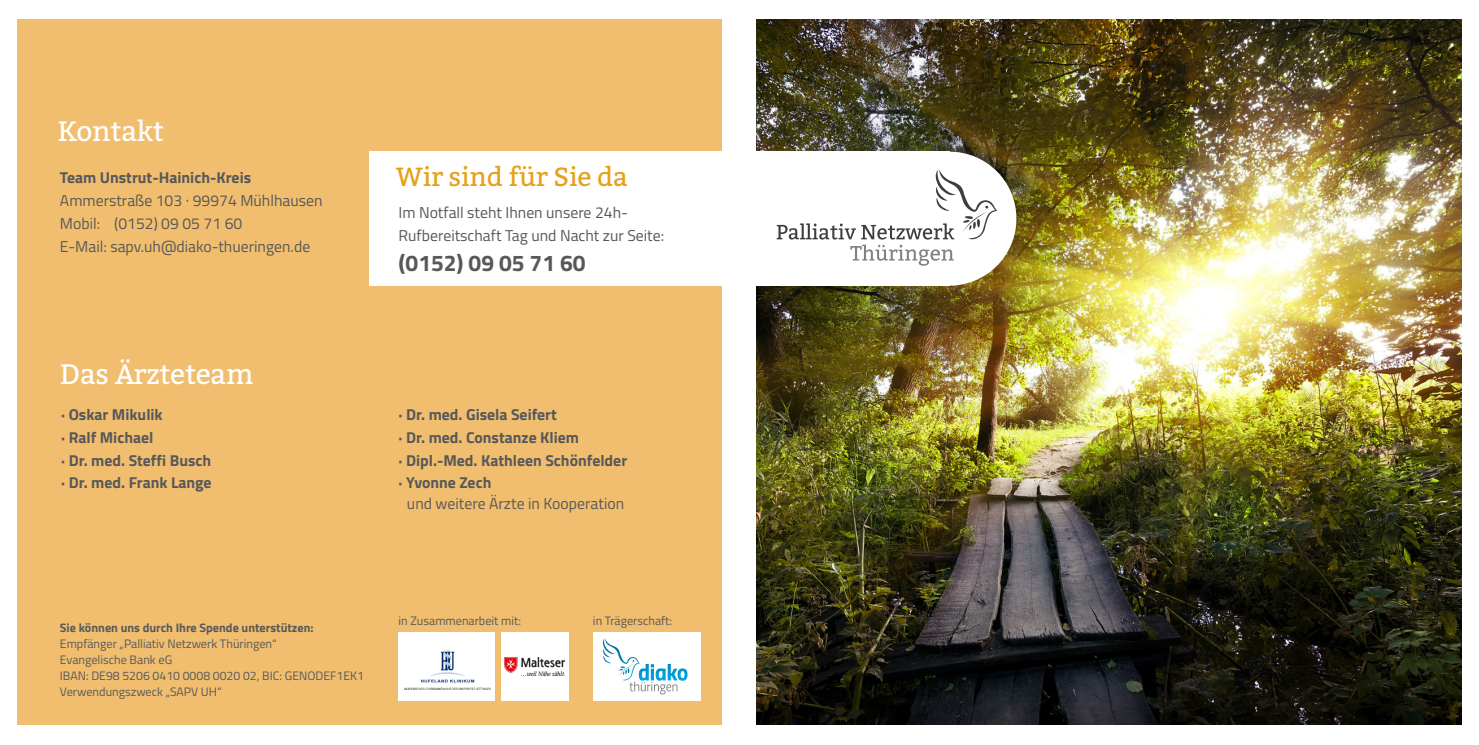
<style>
.page{position:relative;width:1479px;height:745px;background:#fff}
.page>*{position:absolute;margin:0;border:0;box-sizing:border-box;transform-origin:0 0}
.t1{font:28px "Bitter";letter-spacing:-.01em;color:#fff}
.t2{font:26.25px "Bitter";letter-spacing:-.01em;color:#e6a11b}
.t3{font:700 22.75px "Titillium";color:#57585a}
.t4{font:15.75px "Titillium";color:#57585a}
.t5{font:700 15.75px "Titillium";color:#57585a}
.t6{font:700 15.75px "Titillium Web";color:#57585a}
.t7{font:12.25px "Titillium";color:#57585a}
.t8{font:700 12.25px "Titillium";color:#57585a}
</style>
<div class="page">
<div style="left:17px;top:20px;width:705px;height:704px;background:#f0be6e"></div>
<img style="left:756px;top:20px;width:705px;height:704px">
<div style="left:777px;top:46px;width:344px;height:345px;background:#231f20;opacity:.75"></div>
<div style="left:882px;top:151px;width:134px;height:134px;background:#fff;border-radius:50%"></div>
<div style="left:737px;top:151px;width:212px;height:134px;background:#fff"></div>
<svg style="left:776px;top:169px;width:221px;height:96px"></svg>
<div style="left:370px;top:151px;width:367px;height:134px;background:#fff"></div>
<div style="left:398px;top:631px;width:97px;height:69px;background:#fff"></div>
<img style="left:405px;top:650px;width:85px;height:39px">
<div style="left:593px;top:631px;width:107px;height:69px;background:#fff"></div>
<svg style="left:602px;top:638px;width:85px;height:56px"></svg>
<div style="left:501px;top:631px;width:67px;height:69px;background:#fff"></div>
<img style="left:504px;top:657px;width:60px;height:17px">
<p class="t1" style="left:57px;top:111px;width:108px">Kontakt</p>
<p class="t6" style="left:60px;top:166px;width:193px">Team Unstrut-Hainich-Kreis</p>
<p class="t4" style="left:60px;top:189px;width:264px">Ammerstraße 103 · 99974 Mühlhausen</p>
<p class="t4" style="left:60px;top:212px;width:184px">Mobil: (0152) 09 05 71 60</p>
<p class="t4" style="left:60px;top:234px;width:252px">E-Mail: sapv.uh@diako-thueringen.de</p>
<p class="t1" style="left:60px;top:354px;width:195px">Das Ärzteteam</p>
<p class="t5" style="left:61px;top:402px;width:103px">· Oskar Mikulik</p>
<p class="t5" style="left:61px;top:425px;width:94px">· Ralf Michael</p>
<p class="t5" style="left:61px;top:448px;width:151px">· Dr. med. Steffi Busch</p>
<p class="t5" style="left:61px;top:470px;width:152px">· Dr. med. Frank Lange</p>
<p class="t2" style="left:396px;top:158px;width:234px">Wir sind für Sie da</p>
<p class="t4" style="left:398px;top:201px;width:231px">Im Notfall steht Ihnen unsere 24h-</p>
<p class="t4" style="left:398px;top:224px;width:267px">Rufbereitschaft Tag und Nacht zur Seite:</p>
<p class="t3" style="left:398px;top:245px;width:188px">(0152) 09 05 71 60</p>
<p class="t5" style="left:398px;top:402px;width:160px">· Dr. med. Gisela Seifert</p>
<p class="t5" style="left:398px;top:425px;width:182px">· Dr. med. Constanze Kliem</p>
<p class="t5" style="left:398px;top:448px;width:230px">· Dipl.-Med. Kathleen Schönfelder</p>
<p class="t5" style="left:398px;top:470px;width:94px">· Yvonne Zech</p>
<p class="t4" style="left:407px;top:491px;width:219px">und weitere Ärzte in Kooperation</p>
<p class="t8" style="left:60px;top:618px;width:255px">Sie können uns durch Ihre Spende unterstützen:</p>
<p class="t7" style="left:60px;top:634px;width:218px">Empfänger „Palliativ Netzwerk Thüringen“</p>
<p class="t7" style="left:60px;top:650px;width:114px">Evangelische Bank eG</p>
<p class="t7" style="left:60px;top:666px;width:305px">IBAN: DE98 5206 0410 0008 0020 02, BIC: GENODEF1EK1</p>
<p class="t7" style="left:60px;top:681px;width:163px">Verwendungszweck „SAPV UH“</p>
<p class="t7" style="left:398px;top:611px;width:124px">in Zusammenarbeit mit:</p>
<p class="t7" style="left:593px;top:611px;width:81px">in Trägerschaft:</p>
</div>
